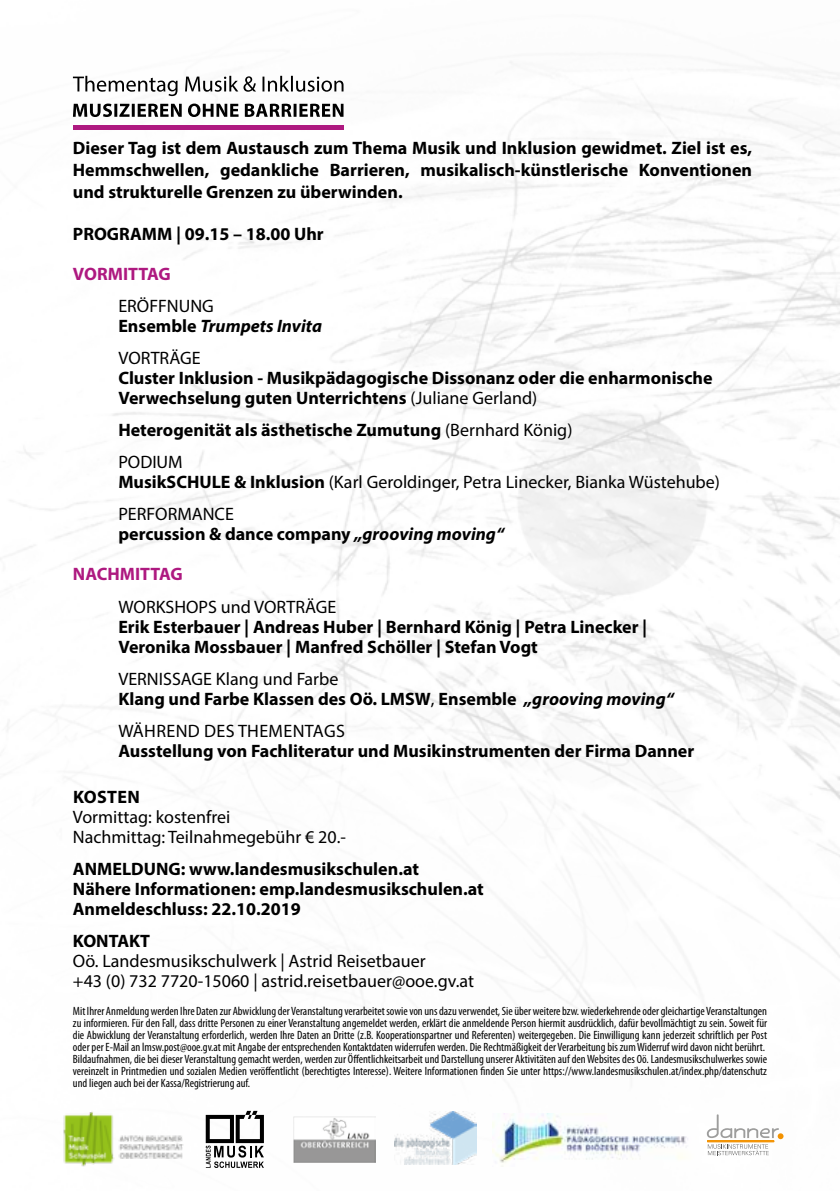
<style>
.page{position:relative;width:840px;height:1191px;background:#fff}
.page>*{position:absolute;margin:0;border:0;box-sizing:border-box;transform-origin:0 0}
.t1{font:700 18px/20px "Myriad Pro";color:#000}
.t2{font:18px/20px "Myriad Pro";color:#000}
.t3{font:italic 700 18px/20px "Myriad Pro";color:#000}
.t4{font:18px "Myriad Pro";letter-spacing:.02em;color:#000}
.t5{font:700 18px "Myriad Pro";color:#ae1980}
.t6{font:condensed 12px/12px "Myriad Pro";color:#000}
.s1{font-weight:400;font-style:normal}
.s2{font-style:normal}
.s3{font-weight:400}
.s4{font-weight:700}
.s5{font-style:italic}
</style>
<div class="page">
<img style="left:0;top:62px;width:839px;height:1106px">
<hr style="left:73px;top:126px;width:270px;height:4px;background:#ae1980">
<svg style="left:73px;top:104px;width:270px;height:13px"></svg>
<svg style="left:73px;top:76px;width:270px;height:20px"></svg>
<img style="left:492px;top:1113px;width:204px;height:53px">
<img style="left:48px;top:1098px;width:149px;height:70px">
<svg style="left:206px;top:1110px;width:58px;height:58px"></svg>
<img style="left:293px;top:1116px;width:82px;height:46px">
<img style="left:394px;top:1111px;width:82px;height:53px">
<svg style="left:706px;top:1114px;width:77px;height:41px"></svg>
<h1 class="t1" style="left:73px;top:137px;width:680px;line-height:21.6px;text-align:justify">Dieser Tag ist dem Austausch zum Thema Musik und Inklusion gewidmet. Ziel ist es, Hemmschwellen, gedankliche Barrieren, musikalisch-künstlerische Konventionen und strukturelle Grenzen zu überwinden.</h1>
<h1 class="t1" style="left:73px;top:224px;width:252px">PROGRAMM | 09.15 – 18.00 Uhr</h1>
<h1 class="t5" style="left:73px;top:262px;width:99px">VORMITTAG</h1>
<h1 class="t3" style="left:118px;top:296px;width:205px"><span class="s1">ERÖFFNUNG<br></span><span class="s2">Ensemble</span> Trumpets Invita</h1>
<h1 class="t2" style="left:118px;top:348px;width:84px">VORTRÄGE</h1>
<h1 class="t1" style="left:118px;top:368px;width:595px">Cluster Inklusion - Musikpädagogische Dissonanz oder die enharmonische<br>Verwechselung guten Unterrichtens <span class="s3">(Juliane Gerland)</span></h1>
<h1 class="t1" style="left:118px;top:414px;width:455px;line-height:32px">Heterogenität als ästhetische Zumutung <span class="s3">(Bernhard König)<br>PODIUM</span></h1>
<h1 class="t2" style="left:118px;top:466px;width:603px;line-height:32px"><span class="s4">MusikSCHULE &amp; Inklusion</span> (Karl Geroldinger, Petra Linecker, Bianka Wüstehube)<br>PERFORMANCE</h1>
<h1 class="t1" style="left:118px;top:524px;width:387px">percussion &amp; dance company <span class="s5">„grooving moving“</span></h1>
<h1 class="t5" style="left:73px;top:562px;width:111px">NACHMITTAG</h1>
<h1 class="t2" style="left:118px;top:596px;width:219px">WORKSHOPS und VORTRÄGE</h1>
<h1 class="t1" style="left:118px;top:616px;width:530px">Erik Esterbauer | Andreas Huber | Bernhard König | Petra Linecker |<br>Veronika Mossbauer | Manfred Schöller | Stefan Vogt</h1>
<h1 class="t1" style="left:118px;top:668px;width:556px"><span class="s3">VERNISSAGE Klang und Farbe<br></span>Klang und Farbe Klassen des Oö. LMSW<span class="s3">,</span> Ensemble <span class="s5">„grooving moving“</span></h1>
<h1 class="t4" style="left:118px;top:719px;width:228px">WÄHREND DES THEMENTAGS</h1>
<h1 class="t1" style="left:118px;top:740px;width:577px">Ausstellung von Fachliteratur und Musikinstrumenten der Firma Danner</h1>
<h1 class="t1" style="left:73px;top:786px;width:68px">KOSTEN</h1>
<h1 class="t2" style="left:73px;top:806px;width:274px">Vormittag: kostenfrei<br>Nachmittag: Teilnahmegebühr € 20.-</h1>
<h1 class="t1" style="left:73px;top:858px;width:412px">ANMELDUNG: www.landesmusikschulen.at<br>Nähere Informationen: emp.landesmusikschulen.at<br>Anmeldeschluss: 22.10.2019</h1>
<h1 class="t1" style="left:73px;top:930px;width:79px">KONTAKT</h1>
<h1 class="t2" style="left:73px;top:950px;width:402px">Oö. Landesmusikschulwerk | Astrid Reisetbauer<br>+43 (0) 732 7720-15060 | astrid.reisetbauer@ooe.gv.at</h1>
<p class="t6" style="left:73px;top:1004px;width:695px">Mit Ihrer Anmeldung werden Ihre Daten zur Abwicklung der Veranstaltung verarbeitet sowie von uns dazu verwendet, Sie über weitere bzw. wiederkehrende oder gleichartige Veranstaltungen zu informieren. Für den Fall, dass dritte Personen zu einer Veranstaltung angemeldet werden, erklärt die anmeldende Person hiermit ausdrücklich, dafür bevollmächtigt zu sein. Soweit für die Abwicklung der Veranstaltung erforderlich, werden Ihre Daten an Dritte (z.B. Kooperationspartner und Referenten) weitergegeben. Die Einwilligung kann jederzeit schriftlich per Post oder per E-Mail an lmsw.post@ooe.gv.at mit Angabe der entsprechenden Kontaktdaten widerrufen werden. Die Rechtmäßigkeit der Verarbeitung bis zum Widerruf wird davon nicht berührt.<br>Bildaufnahmen, die bei dieser Veranstaltung gemacht werden, werden zur Öffentlichkeitsarbeit und Darstellung unserer Aktivitäten auf den Websites des Oö. Landesmusikschulwerkes sowie vereinzelt in Printmedien und sozialen Medien veröffentlicht (berechtigtes Interesse). Weitere Informationen finden Sie unter https://www.landesmusikschulen.at/index.php/datenschutz und liegen auch bei der Kassa/Registrierung auf.</p>
</div>
